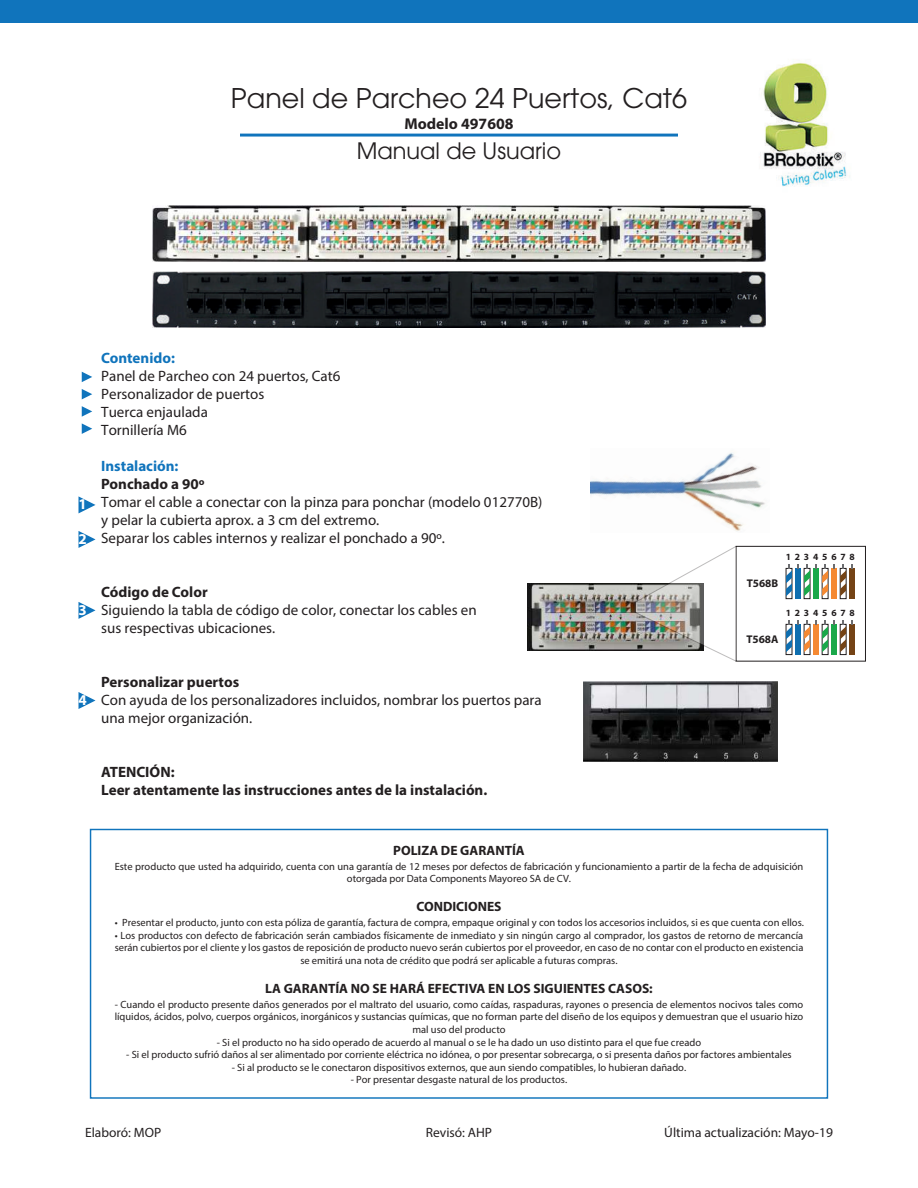
<style>
.page{position:relative;width:918px;height:1188px;background:#fff}
.page>*{position:absolute;margin:0;border:0;box-sizing:border-box;transform-origin:0 0}
.t1{font:27px "ITC Avant Garde Std";color:#231f20}
.t2{font:22.5px "ITC Avant Garde Std";color:#231f20}
.t3{font:700 15.75px "Myriad Pro";color:#231f20}
.t4{font:15px/18px "Myriad Pro";color:#231f20}
.t5{font:700 15px/18px "Myriad Pro";color:#231f20}
.t6{font:700 15px "Myriad Pro";color:#1074bc}
.t7{font:700 15px "Myriad Pro";color:#fff}
.t8{font:700 13.5px "Myriad Pro";color:#231f20}
.t9{font:13.5px "Myriad Pro";color:#231f20}
.t10{font:700 11.25px "Myriad Pro";color:#231f20}
.t11{font:10.5px/12.6px "Myriad Pro";color:#231f20;text-align:center}
.t12{font:700 9.45px "Myriad Pro";color:#231f20}
</style>
<div class="page">
<div style="left:0;top:0;width:918px;height:23px;background:#1074bc"></div>
<hr style="left:240px;top:134px;width:438px;height:3px;background:#1074bc">
<img style="left:760px;top:62px;width:87px;height:125px">
<svg style="left:79px;top:496px;width:17px;height:17px"></svg>
<svg style="left:79px;top:531px;width:17px;height:17px"></svg>
<svg style="left:79px;top:602px;width:17px;height:17px"></svg>
<svg style="left:79px;top:692px;width:17px;height:17px"></svg>
<svg style="left:82px;top:372px;width:10px;height:10px"></svg>
<svg style="left:82px;top:389px;width:10px;height:10px"></svg>
<svg style="left:82px;top:406px;width:10px;height:11px"></svg>
<svg style="left:82px;top:423px;width:10px;height:11px"></svg>
<img style="left:153px;top:206px;width:612px;height:55px">
<img style="left:153px;top:272px;width:612px;height:56px">
<img style="left:583px;top:681px;width:194px;height:81px">
<div style="left:90px;top:829px;width:738px;height:270px;border:1px solid #1074bc"></div>
<img style="left:528px;top:584px;width:107px;height:66px">
<div style="left:795px;top:568px;width:6px;height:31px;background:#0f6eaf"></div>
<div style="left:813px;top:568px;width:6px;height:31px;background:#1aa84a"></div>
<div style="left:831px;top:568px;width:6px;height:31px;background:#f58932"></div>
<div style="left:849px;top:568px;width:6px;height:31px;background:#744315"></div>
<svg style="left:786px;top:564px;width:42px;height:32px"></svg>
<svg style="left:834px;top:564px;width:12px;height:32px"></svg>
<div style="left:795px;top:624px;width:6px;height:31px;background:#0f6eaf"></div>
<div style="left:813px;top:624px;width:6px;height:31px;background:#f58932"></div>
<div style="left:831px;top:624px;width:6px;height:31px;background:#1aa84a"></div>
<div style="left:849px;top:624px;width:6px;height:31px;background:#744315"></div>
<svg style="left:786px;top:620px;width:42px;height:32px"></svg>
<svg style="left:834px;top:620px;width:12px;height:32px"></svg>
<div style="left:736px;top:546px;width:130px;height:115px;border:1px solid #231f20"></div>
<img style="left:635px;top:546px;width:101px;height:115px">
<img style="left:591px;top:452px;width:174px;height:79px">
<h1 class="t1" style="left:231px;top:81px;width:458px">Panel de Parcheo 24 Puertos, Cat6</h1>
<h3 class="t3" style="left:404px;top:113px;width:111px">Modelo 497608</h3>
<h2 class="t2" style="left:357px;top:137px;width:206px">Manual de Usuario</h2>
<h3 class="t7" style="left:78px;top:494px;width:10px">1</h3>
<h3 class="t7" style="left:78px;top:529px;width:10px">2</h3>
<h3 class="t6" style="left:101px;top:348px;width:75px">Contenido:</h3>
<h3 class="t4" style="left:101px;top:367px;width:241px">Panel de Parcheo con 24 puertos, Cat6<br>Personalizador de puertos<br>Tuerca enjaulada<br>Tornillería M6</h3>
<h3 class="t6" style="left:101px;top:456px;width:79px">Instalación:</h3>
<h3 class="t5" style="left:101px;top:475px;width:105px">Ponchado a 90º</h3>
<h3 class="t4" style="left:101px;top:493px;width:443px">Tomar el cable a conectar con la pinza para ponchar (modelo 012770B) y pelar la cubierta aprox. a 3 cm del extremo.<br>Separar los cables internos y realizar el ponchado a 90º.</h3>
<h3 class="t7" style="left:78px;top:600px;width:10px">3</h3>
<h3 class="t5" style="left:101px;top:583px;width:108px">Código de Color</h3>
<h3 class="t4" style="left:101px;top:601px;width:377px">Siguiendo la tabla de código de color, conectar los cables en sus respectivas ubicaciones.</h3>
<h3 class="t7" style="left:78px;top:690px;width:10px">4</h3>
<h3 class="t5" style="left:101px;top:673px;width:140px">Personalizar puertos</h3>
<h3 class="t4" style="left:101px;top:691px;width:442px">Con ayuda de los personalizadores incluidos, nombrar los puertos para una mejor organización.</h3>
<h3 class="t5" style="left:101px;top:763px;width:388px">ATENCIÓN:<br>Leer atentamente las instrucciones antes de la instalación.</h3>
<p class="t10" style="left:747px;top:576px;width:33px">T568B</p>
<p class="t12" style="left:786px;top:551px;width:71px">1 2 3 4 5 6 7 8</p>
<p class="t10" style="left:746px;top:632px;width:34px">T568A</p>
<p class="t12" style="left:786px;top:607px;width:71px">1 2 3 4 5 6 7 8</p>
<p class="t8" style="left:393px;top:841px;width:133px">POLIZA DE GARANTÍA</p>
<p class="t11" style="left:115px;top:860px;width:690px">Este producto que usted ha adquirido, cuenta con una garantía de 12 meses por defectos de fabricación y funcionamiento a partir de la fecha de adquisición otorgada por Data Components Mayoreo SA de CV.</p>
<p class="t8" style="left:416px;top:898px;width:87px">CONDICIONES</p>
<p class="t11" style="left:115px;top:916px;width:691px">• Presentar el producto, junto con esta póliza de garantía, factura de compra, empaque original y con todos los accesorios incluidos, si es que cuenta con ellos.</p>
<p class="t11" style="left:115px;top:929px;width:690px">• Los productos con defecto de fabricación serán cambiados físicamente de inmediato y sin ningún cargo al comprador, los gastos de retorno de mercancía serán cubiertos por el cliente y los gastos de reposición de producto nuevo serán cubiertos por el proveedor, en caso de no contar con el producto en existencia se emitirá una nota de crédito que podrá ser aplicable a futuras compras.</p>
<p class="t8" style="left:265px;top:979px;width:389px">LA GARANTÍA NO SE HARÁ EFECTIVA EN LOS SIGUIENTES CASOS:</p>
<p class="t11" style="left:115px;top:998px;width:690px">- Cuando el producto presente daños generados por el maltrato del usuario, como caídas, raspaduras, rayones o presencia de elementos nocivos tales como líquidos, ácidos, polvo, cuerpos orgánicos, inorgánicos y sustancias químicas, que no forman parte del diseño de los equipos y demuestran que el usuario hizo mal uso del producto</p>
<p class="t11" style="left:217px;top:1036px;width:486px">- Si el producto no ha sido operado de acuerdo al manual o se le ha dado un uso distinto para el que fue creado</p>
<p class="t11" style="left:126px;top:1048px;width:667px">- Si el producto sufrió daños al ser alimentado por corriente eléctrica no idónea, o por presentar sobrecarga, o si presenta daños por factores ambientales</p>
<p class="t11" style="left:232px;top:1061px;width:456px">- Si al producto se le conectaron dispositivos externos, que aun siendo compatibles, lo hubieran dañado.</p>
<p class="t11" style="left:351px;top:1073px;width:218px">- Por presentar desgaste natural de los productos.</p>
<p class="t9" style="left:85px;top:1124px;width:78px">Elaboró: MOP</p>
<p class="t9" style="left:426px;top:1124px;width:68px">Revisó: AHP</p>
<p class="t9" style="left:664px;top:1124px;width:170px">Última actualización: Mayo-19</p>
</div>
